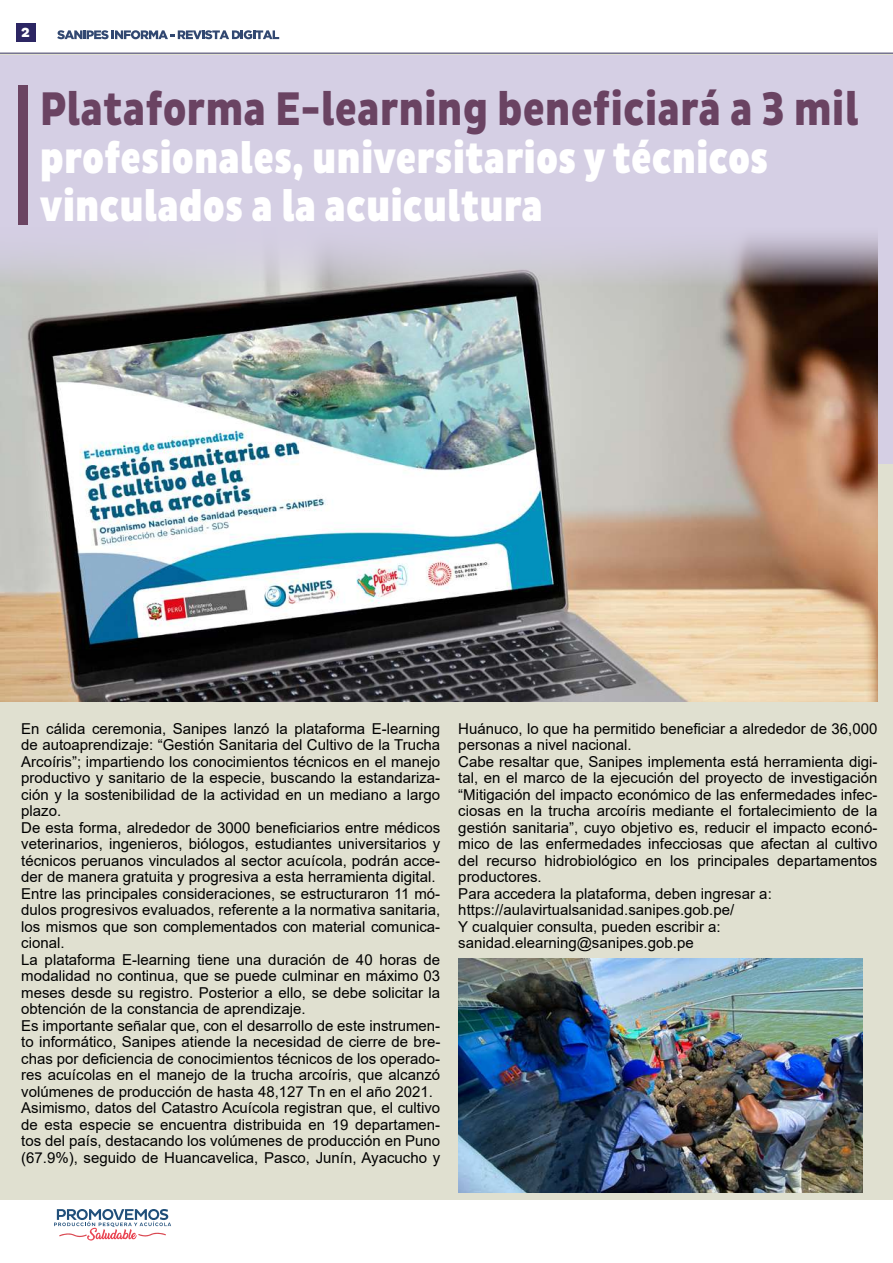
<style>
.page{position:relative;width:893px;height:1263px;background:#fff}
.page>*{position:absolute;margin:0;border:0;box-sizing:border-box;transform-origin:0 0}
.t1{font:800 48px "Pluto Sans Cond";color:#6a4362;scale:.9 1}
.t2{font:900 45px/48px "Pluto Sans Cond";color:#fff;scale:.9 1}
.t3{font:15px/16.5px "Arial";color:#000}
.t4{font:800 13.5px "Pluto Sans";color:#fff}
</style>
<div class="page">
<div style="left:16px;top:23px;width:19px;height:18px;background:#2c2663"></div>
<svg style="left:54px;top:1209px;width:117px;height:31px"></svg>
<svg style="left:57px;top:30px;width:222px;height:9px"></svg>
<hr style="left:0;top:53px;width:893px;height:1px;background:#312e58">
<div style="left:0;top:54px;width:893px;height:1145px;background:#e0e0d0"></div>
<div style="left:0;top:55px;width:893px;height:408px;background:#d5cfe4"></div>
<div style="left:18px;top:85px;width:9px;height:139px;background:#6b4462"></div>
<img style="left:0;top:223px;width:877px;height:478px">
<img style="left:458px;top:959px;width:405px;height:234px">
<p class="t4" style="left:21px;top:25px;width:10px">2</p>
<h1 class="t1" style="left:40px;top:82px;width:911px">Plataforma E-learning beneficiará a 3 mil</h1>
<h2 class="t2" style="left:40px;top:136px;width:811px">profesionales, universitarios y técnicos vinculados a la acuicultura</h2>
<p class="t3" style="left:21px;top:720px;width:421px">En cálida ceremonia, Sanipes lanzó la plataforma E-learning de autoaprendizaje: “Gestión Sanitaria del Cultivo de la Trucha Arcoíris”; impartiendo los conocimientos técnicos en el manejo productivo y sanitario de la especie, buscando la estandariza&shy;ción y la sostenibilidad de la actividad en un mediano a largo plazo.<br>De esta forma, alrededor de 3000 beneficiarios entre médicos veterinarios, ingenieros, biólogos, estudiantes universitarios y técnicos peruanos vinculados al sector acuícola, podrán acce&shy;der de manera gratuita y progresiva a esta herramienta digital.<br>Entre las principales consideraciones, se estructuraron 11 mó&shy;dulos progresivos evaluados, referente a la normativa sanitaria, los mismos que son complementados con material comunica&shy;cional.<br>La plataforma E-learning tiene una duración de 40 horas de modalidad no continua, que se puede culminar en máximo 03 meses desde su registro. Posterior a ello, se debe solicitar la obtención de la constancia de aprendizaje.<br>Es importante señalar que, con el desarrollo de este instrumen&shy;to informático, Sanipes atiende la necesidad de cierre de bre&shy;chas por deficiencia de conocimientos técnicos de los operado&shy;res acuícolas en el manejo de la trucha arcoíris, que alcanzó volúmenes de producción de hasta 48,127 Tn en el año 2021.<br>Asimismo, datos del Catastro Acuícola registran que, el cultivo de esta especie se encuentra distribuida en 19 departamen&shy;tos del país, destacando los volúmenes de producción en Puno (67.9%), seguido de Huancavelica, Pasco, Junín, Ayacucho y</p>
<p class="t3" style="left:458px;top:720px;width:421px">Huánuco, lo que ha permitido beneficiar a alrededor de 36,000 personas a nivel nacional.<br>Cabe resaltar que, Sanipes implementa está herramienta digi&shy;tal, en el marco de la ejecución del proyecto de investigación “Mitigación del impacto económico de las enfermedades infec&shy;ciosas en la trucha arcoíris mediante el fortalecimiento de la gestión sanitaria”, cuyo objetivo es, reducir el impacto econó&shy;mico de las enfermedades infecciosas que afectan al cultivo del recurso hidrobiológico en los principales departamentos productores.<br>Para accedera la plataforma, deben ingresar a: https://aulavirtualsanidad.sanipes.gob.pe/<br>Y cualquier consulta, pueden escribir a: sanidad.elearning@sanipes.gob.pe</p>
</div>
